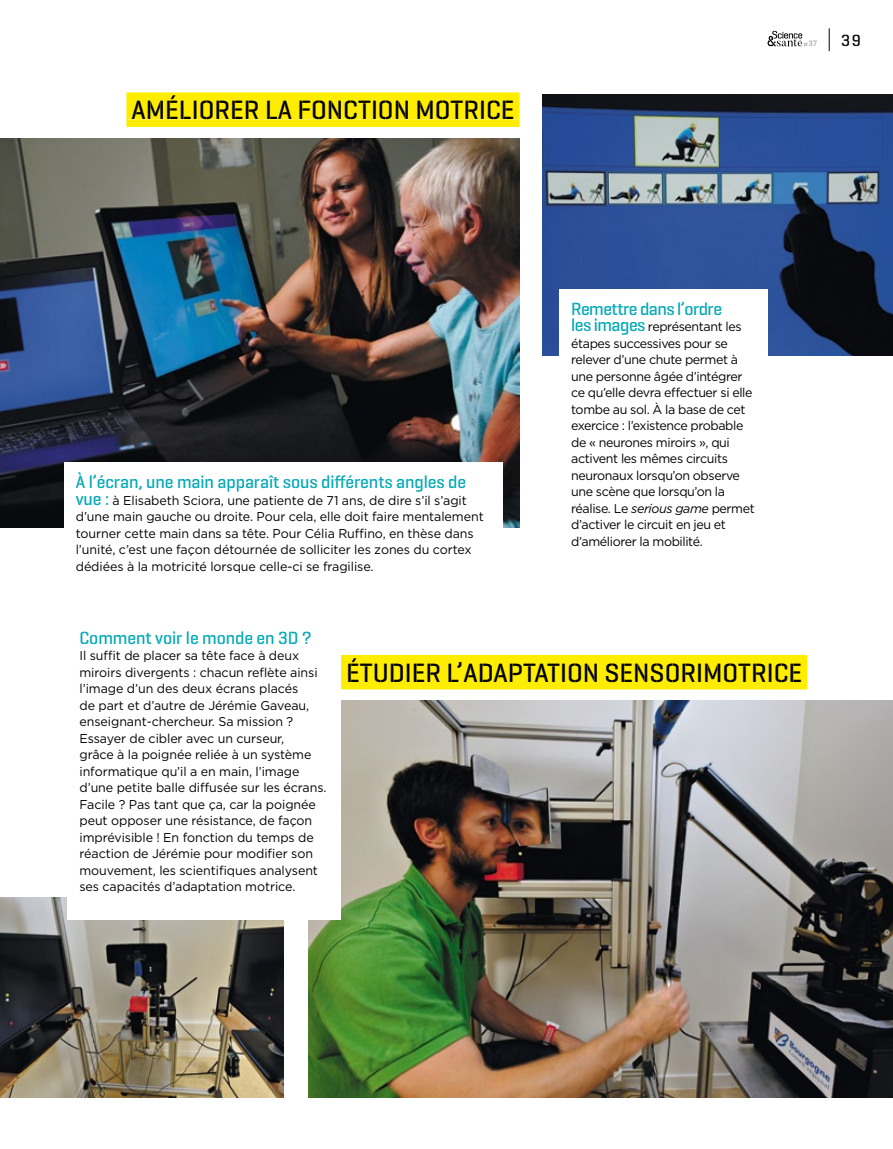
<style>
.page{position:relative;width:893px;height:1149px;background:#fff}
.page>*{position:absolute;margin:0;border:0;box-sizing:border-box;transform-origin:0 0}
.t1{font:500 27px "Geogrotesque Stencil A";color:#000}
.t2{font:500 18px "Geogrotesque Stencil A";letter-spacing:-.005em;color:#00a8b5}
.t3{font:500 18px "Geogrotesque Stencil A";letter-spacing:-.03em;color:#00a8b5}
.t4{font:500 16.5px "Geogrotesque Stencil A";color:#000}
.t5{font:12.75px/16.5px "Gotham";letter-spacing:-.005em;color:#000}
.t6{font:12.75px/16.5px "Gotham";letter-spacing:-.03em;color:#000}
.t7{font:500 7.95px "Geogrotesque Stencil A";color:#9c9e9f}
.s1{font-family:"Geogrotesque Stencil A";font-weight:500;font-size:18px;color:#00a8b5}
.s2{font-style:italic}
</style>
<div class="page">
<div style="left:126px;top:92px;width:394px;height:27px;background:#ffed00"></div>
<div style="left:126px;top:119px;width:394px;height:8px;background:#ffed00"></div>
<img style="left:0;top:897px;width:283px;height:200px">
<img style="left:308px;top:700px;width:585px;height:397px">
<img style="left:0;top:138px;width:520px;height:389px">
<img style="left:542px;top:94px;width:351px;height:261px">
<div style="left:559px;top:289px;width:208px;height:285px;background:#fff"></div>
<div style="left:64px;top:462px;width:439px;height:120px;background:#fff"></div>
<div style="left:67px;top:618px;width:274px;height:301px;background:#fff"></div>
<div style="left:341px;top:654px;width:466px;height:27px;background:#ffed00"></div>
<div style="left:341px;top:681px;width:466px;height:8px;background:#ffed00"></div>
<svg style="left:829px;top:28px;width:1px;height:23px"></svg>
<svg style="left:767px;top:31px;width:35px;height:15px"></svg>
<h1 class="t1" style="left:132px;top:93px;width:384px">AMÉLIORER LA FONCTION MOTRICE</h1>
<p class="t7" style="left:803px;top:38px;width:16px">#37</p>
<p class="t4" style="left:841px;top:30px;width:21px">39</p>
<h2 class="t2" style="left:76px;top:470px;width:392px">À l’écran, une main apparaît sous différents angles de</h2>
<p class="t5" style="left:76px;top:491px;width:409px"><span class="s1">vue :</span> à Elisabeth Sciora, une patiente de 71 ans, de dire s’il s’agit d’une main gauche ou droite. Pour cela, elle doit faire mentalement tourner cette main dans sa tête. Pour Célia Ruffino, en thèse dans l’unité, c’est une façon détournée de solliciter les zones du cortex dédiées à la motricité lorsque celle-ci se fragilise.</p>
<h2 class="t3" style="left:571px;top:297px;width:152px">Remettre dans l’ordre</h2>
<p class="t6" style="left:571px;top:318px;width:185px"><span class="s1">les images</span> représentant les étapes successives pour se relever d’une chute permet à une personne âgée d’intégrer ce qu’elle devra effectuer si elle tombe au sol. À la base de cet exercice : l’existence probable de « neurones miroirs », qui activent les mêmes circuits neuronaux lorsqu’on observe une scène que lorsqu’on la réalise. Le <span class="s2">serious game</span> permet d’activer le circuit en jeu et d’améliorer la mobilité.</p>
<h2 class="t2" style="left:79px;top:626px;width:234px">Comment voir le monde en 3D ?</h2>
<p class="t5" style="left:79px;top:647px;width:249px">Il suffit de placer sa tête face à deux miroirs divergents : chacun reflète ainsi l’image d’un des deux écrans placés<br>de part et d’autre de Jérémie Gaveau, enseignant-chercheur. Sa mission ?<br>Essayer de cibler avec un curseur,<br>grâce à la poignée reliée à un système informatique qu’il a en main, l’image d’une petite balle diffusée sur les écrans.<br>Facile ? Pas tant que ça, car la poignée peut opposer une résistance, de façon imprévisible ! En fonction du temps de réaction de Jérémie pour modifier son mouvement, les scientifiques analysent ses capacités d’adaptation motrice.</p>
<h1 class="t1" style="left:346px;top:655px;width:458px">ÉTUDIER L’ADAPTATION SENSORIMOTRICE</h1>
</div>
